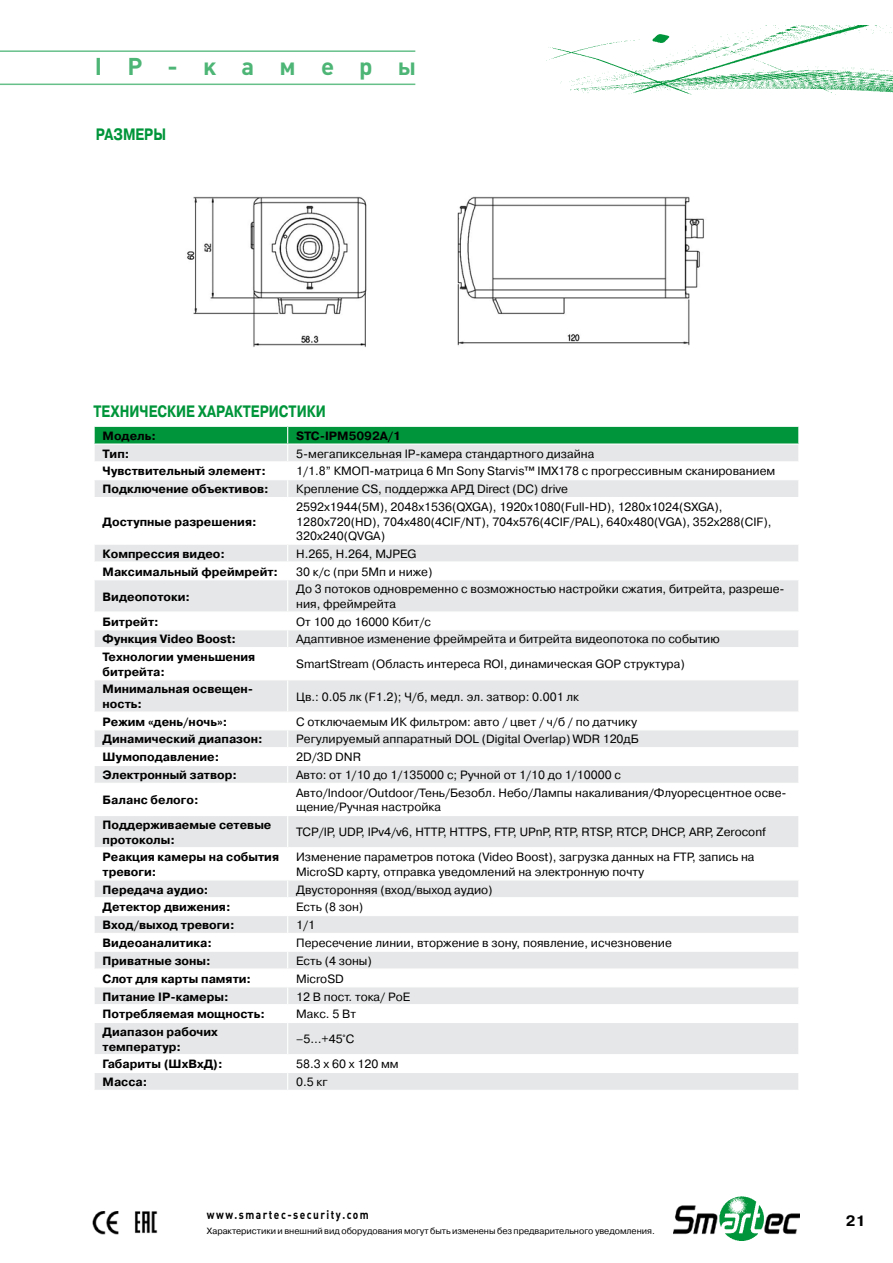
<style>
.page{position:relative;width:893px;height:1263px;background:#fff}
.page>*{position:absolute;margin:0;border:0;box-sizing:border-box;transform-origin:0 0}
.t1{font:700 24px "Plumb";letter-spacing:1.05em;color:#4db575}
.t2{font:700 16.5px "Pragmatica C";color:#00953a;scale:.8 1}
.t3{font:700 15px "Pragmatica C";color:#000}
.t4{font:12px/14.4px "Pragmatica C";color:#000}
.t5{font:700 12px/14.4px "Pragmatica C";color:#000}
.t6{font:700 12px "Plumb";letter-spacing:.145em;color:#000;scale:.85 1}
.t7{font:9px "Pragmatica C";letter-spacing:-.005em;color:#000}
</style>
<div class="page">
<img style="left:546px;top:26px;width:347px;height:69px">
<hr style="left:0;top:50px;width:415px;height:2px;background:#66c089">
<hr style="left:0;top:84px;width:415px;height:1px;background:#66c089">
<img style="left:674px;top:1196px;width:125px;height:45px">
<img style="left:719px;top:1197px;width:45px;height:43px">
<img style="left:92px;top:1211px;width:66px;height:23px">
<div style="left:95px;top:1073px;width:703px;height:17px;background:#e6e7e8"></div>
<svg style="left:95px;top:545px;width:703px;height:509px;fill:#e6e7e8"></svg>
<svg style="left:94px;top:426px;width:705px;height:71px"></svg>
<hr style="left:94px;top:561px;width:194px;height:1px;background:#fff">
<hr style="left:288px;top:561px;width:511px;height:1px;background:#fff">
<svg style="left:287px;top:545px;width:1px;height:34px"></svg>
<hr style="left:94px;top:579px;width:194px;height:1px;background:#fff">
<hr style="left:288px;top:579px;width:511px;height:1px;background:#fff">
<hr style="left:287px;top:580px;width:1px;height:31px;background:#fff">
<hr style="left:94px;top:611px;width:194px;height:1px;background:#fff">
<hr style="left:288px;top:611px;width:511px;height:1px;background:#fff">
<hr style="left:94px;top:629px;width:194px;height:1px;background:#fff">
<hr style="left:288px;top:629px;width:511px;height:1px;background:#fff">
<svg style="left:287px;top:612px;width:1px;height:35px"></svg>
<hr style="left:94px;top:647px;width:194px;height:1px;background:#fff">
<hr style="left:288px;top:647px;width:511px;height:1px;background:#fff">
<hr style="left:287px;top:648px;width:1px;height:31px;background:#fff">
<hr style="left:94px;top:679px;width:194px;height:1px;background:#fff">
<hr style="left:288px;top:679px;width:511px;height:1px;background:#fff">
<hr style="left:287px;top:680px;width:1px;height:31px;background:#fff">
<hr style="left:94px;top:711px;width:194px;height:2px;background:#fff">
<hr style="left:288px;top:711px;width:511px;height:2px;background:#fff">
<hr style="left:94px;top:729px;width:194px;height:1px;background:#fff">
<hr style="left:288px;top:729px;width:511px;height:1px;background:#fff">
<hr style="left:94px;top:747px;width:194px;height:1px;background:#fff">
<hr style="left:288px;top:747px;width:511px;height:1px;background:#fff">
<hr style="left:94px;top:765px;width:194px;height:1px;background:#fff">
<hr style="left:288px;top:765px;width:511px;height:1px;background:#fff">
<svg style="left:287px;top:713px;width:1px;height:70px"></svg>
<hr style="left:94px;top:783px;width:194px;height:1px;background:#fff">
<hr style="left:288px;top:783px;width:511px;height:1px;background:#fff">
<hr style="left:287px;top:784px;width:1px;height:31px;background:#fff">
<hr style="left:94px;top:815px;width:194px;height:1px;background:#fff">
<hr style="left:288px;top:815px;width:511px;height:1px;background:#fff">
<hr style="left:287px;top:816px;width:1px;height:31px;background:#fff">
<hr style="left:94px;top:847px;width:194px;height:1px;background:#fff">
<hr style="left:288px;top:847px;width:511px;height:1px;background:#fff">
<hr style="left:287px;top:848px;width:1px;height:31px;background:#fff">
<hr style="left:94px;top:879px;width:194px;height:1px;background:#fff">
<hr style="left:288px;top:879px;width:511px;height:1px;background:#fff">
<hr style="left:94px;top:897px;width:194px;height:1px;background:#fff">
<hr style="left:288px;top:897px;width:511px;height:1px;background:#fff">
<hr style="left:94px;top:915px;width:194px;height:1px;background:#fff">
<hr style="left:288px;top:915px;width:511px;height:1px;background:#fff">
<hr style="left:94px;top:933px;width:194px;height:1px;background:#fff">
<hr style="left:288px;top:933px;width:511px;height:1px;background:#fff">
<hr style="left:94px;top:951px;width:194px;height:1px;background:#fff">
<hr style="left:288px;top:951px;width:511px;height:1px;background:#fff">
<hr style="left:94px;top:968px;width:194px;height:1px;background:#fff">
<hr style="left:288px;top:968px;width:511px;height:1px;background:#fff">
<hr style="left:94px;top:986px;width:194px;height:1px;background:#fff">
<hr style="left:288px;top:986px;width:511px;height:1px;background:#fff">
<hr style="left:94px;top:1004px;width:194px;height:1px;background:#fff">
<hr style="left:288px;top:1004px;width:511px;height:1px;background:#fff">
<svg style="left:287px;top:880px;width:1px;height:142px"></svg>
<hr style="left:94px;top:1022px;width:194px;height:1px;background:#fff">
<hr style="left:288px;top:1022px;width:511px;height:1px;background:#fff">
<hr style="left:287px;top:1023px;width:1px;height:31px;background:#fff">
<svg style="left:287px;top:1073px;width:1px;height:17px"></svg>
<img style="left:187px;top:196px;width:517px;height:151px">
<h1 class="t1" style="left:95px;top:53px;width:323px">IP-камеры</h1>
<h2 class="t2" style="left:96px;top:126px;width:49px">размеры</h2>
<h2 class="t2" style="left:94px;top:402px;width:23px">Техни</h2>
<h2 class="t2" style="left:140px;top:402px;width:24px">ческие</h2>
<h2 class="t2" style="left:198px;top:402px;width:13px">характеристики</h2>
<p class="t5" style="left:103px;top:429px;width:55px">Модель:</p>
<p class="t5" style="left:296px;top:429px;width:107px">STC-IPM5092A/1</p>
<p class="t5" style="left:103px;top:446px;width:28px">Тип:</p>
<p class="t4" style="left:296px;top:446px;width:300px">5-мегапиксельная IP-камера стандартного дизайна</p>
<p class="t5" style="left:103px;top:464px;width:165px">Чувствительный элемент:</p>
<p class="t4" style="left:296px;top:464px;width:481px">1/1.8” КМОП-матрица 6 Мп Sony Starvis™ IMX178 с прогрессивным сканированием</p>
<p class="t5" style="left:103px;top:482px;width:168px">Подключение объективов:</p>
<p class="t4" style="left:296px;top:482px;width:273px">Крепление CS, поддержка АРД Direct (DC) drive</p>
<p class="t5" style="left:103px;top:514px;width:156px">Доступные разрешения:</p>
<p class="t4" style="left:296px;top:500px;width:477px">2592x1944(5M), 2048x1536(QXGA), 1920x1080(Full-HD), 1280x1024(SXGA),<br>1280x720(HD), 704x480(4CIF/NT), 704x576(4CIF/PAL), 640x480(VGA), 352x288(CIF),<br>320x240(QVGA)</p>
<p class="t5" style="left:103px;top:546px;width:124px">Компрессия видео:</p>
<p class="t4" style="left:296px;top:546px;width:122px">H.265, H.264, MJPEG</p>
<p class="t5" style="left:103px;top:564px;width:177px">Максимальный фреймрейт:</p>
<p class="t4" style="left:296px;top:564px;width:138px">30 к/с (при 5Мп и ниже)</p>
<p class="t5" style="left:103px;top:589px;width:89px">Видеопотоки:</p>
<p class="t4" style="left:296px;top:582px;width:490px">До 3 потоков одновременно с возможностью настройки сжатия, битрейта, разреше&shy;ния, фреймрейта</p>
<p class="t5" style="left:103px;top:614px;width:58px">Битрейт:</p>
<p class="t4" style="left:296px;top:614px;width:136px">От 100 до 16000 Кбит/с</p>
<p class="t5" style="left:103px;top:632px;width:135px">Функция Video Boost:</p>
<p class="t4" style="left:296px;top:632px;width:425px">Адаптивное изменение фреймрейта и битрейта видеопотока по событию</p>
<p class="t5" style="left:103px;top:650px;width:154px">Технологии уменьшения битрейта:</p>
<p class="t4" style="left:296px;top:657px;width:390px">SmartStream (Область интереса ROI, динамическая GOP структура)</p>
<p class="t5" style="left:103px;top:682px;width:152px">Минимальная освещен&shy;ность:</p>
<p class="t4" style="left:296px;top:689px;width:284px">Цв.: 0.05 лк (F1.2); Ч/б, медл. эл. затвор: 0.001 лк</p>
<p class="t5" style="left:103px;top:714px;width:126px">Режим «день/ночь»:</p>
<p class="t4" style="left:296px;top:714px;width:342px">С отключаемым ИК фильтром: авто / цвет / ч/б / по датчику</p>
<p class="t5" style="left:103px;top:732px;width:162px">Динамический диапазон:</p>
<p class="t4" style="left:296px;top:732px;width:344px">Регулируемый аппаратный DOL (Digital Overlap) WDR 120дБ</p>
<p class="t5" style="left:103px;top:750px;width:118px">Шумоподавление:</p>
<p class="t4" style="left:296px;top:750px;width:66px">2D/3D DNR</p>
<p class="t5" style="left:103px;top:768px;width:136px">Электронный затвор:</p>
<p class="t4" style="left:296px;top:768px;width:326px">Авто: от 1/10 до 1/135000 с; Ручной от 1/10 до 1/10000 с</p>
<p class="t5" style="left:103px;top:793px;width:97px">Баланс белого:</p>
<p class="t4" style="left:296px;top:786px;width:492px">Авто/Indoor/Outdoor/Тень/Безобл. Небо/Лампы накаливания/Флуоресцентное осве&shy;щение/Ручная настройка</p>
<p class="t5" style="left:103px;top:818px;width:170px">Поддерживаемые сетевые протоколы:</p>
<p class="t4" style="left:296px;top:825px;width:471px">TCP/IP, UDP, IPv4/v6, HTTP, HTTPS, FTP, UPnP, RTP, RTSP, RTCP, DHCP, ARP, Zeroconf</p>
<p class="t5" style="left:103px;top:850px;width:178px">Реакция камеры на события тревоги:</p>
<p class="t4" style="left:296px;top:850px;width:460px">Изменение параметров потока (Video Boost), загрузка данных на FTP, запись на<br>MicroSD карту, отправка уведомлений на электронную почту</p>
<p class="t5" style="left:103px;top:882px;width:107px">Передача аудио:</p>
<p class="t4" style="left:296px;top:882px;width:198px">Двусторонняя (вход/выход аудио)</p>
<p class="t5" style="left:103px;top:900px;width:130px">Детектор движения:</p>
<p class="t4" style="left:296px;top:900px;width:69px">Есть (8 зон)</p>
<p class="t5" style="left:103px;top:918px;width:134px">Вход/выход тревоги:</p>
<p class="t4" style="left:296px;top:918px;width:20px">1/1</p>
<p class="t5" style="left:103px;top:936px;width:111px">Видеоаналитика:</p>
<p class="t4" style="left:296px;top:936px;width:377px">Пересечение линии, вторжение в зону, появление, исчезновение</p>
<p class="t5" style="left:103px;top:954px;width:110px">Приватные зоны:</p>
<p class="t4" style="left:296px;top:953px;width:77px">Есть (4 зоны)</p>
<p class="t5" style="left:103px;top:971px;width:150px">Слот для карты памяти:</p>
<p class="t4" style="left:296px;top:971px;width:49px">MicroSD</p>
<p class="t5" style="left:103px;top:989px;width:128px">Питание IP-камеры:</p>
<p class="t4" style="left:296px;top:989px;width:115px">12 В пост. тока/ PoE</p>
<p class="t5" style="left:103px;top:1007px;width:164px">Потребляемая мощность:</p>
<p class="t4" style="left:296px;top:1007px;width:61px">Макс. 5 Вт</p>
<p class="t5" style="left:103px;top:1025px;width:117px">Диапазон рабочих температур:</p>
<p class="t4" style="left:296px;top:1032px;width:60px">–5…+45°С</p>
<p class="t5" style="left:103px;top:1057px;width:122px">Габариты (ШxВxД):</p>
<p class="t4" style="left:296px;top:1057px;width:104px">58.3 х 60 x 120 мм</p>
<p class="t5" style="left:103px;top:1075px;width:46px">Масса:</p>
<p class="t4" style="left:296px;top:1075px;width:33px">0.5 кг</p>
<p class="t6" style="left:207px;top:1207px;width:192px">www.smartec-security.com</p>
<p class="t7" style="left:207px;top:1226px;width:449px">Характеристики и внешний вид оборудования могут быть изменены без предварительного уведомления.</p>
<p class="t3" style="left:846px;top:1213px;width:21px">21</p>
</div>
